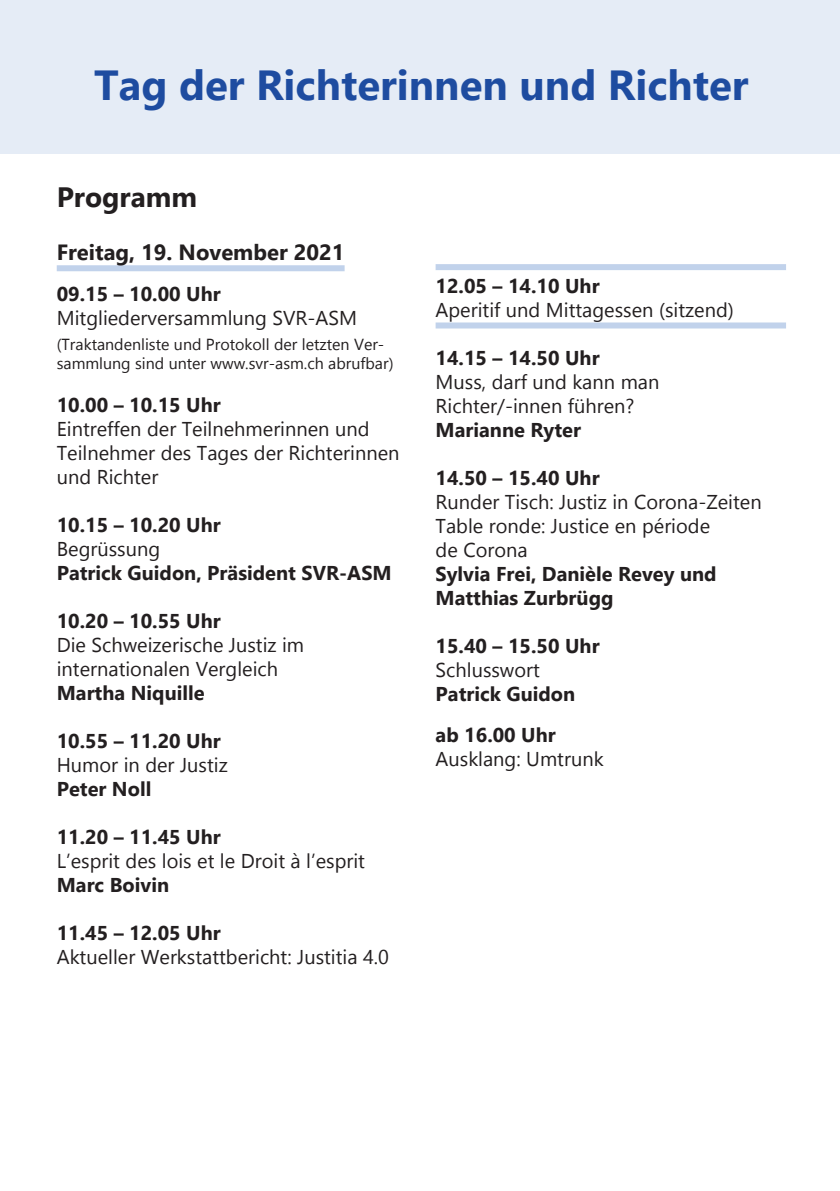
<style>
.page{position:relative;width:840px;height:1191px;background:#fff}
.page>*{position:absolute;margin:0;border:0;box-sizing:border-box;transform-origin:0 0}
.Haupttitel{font:700 42px "Gadugi";color:#1e4ca0}
.zwischentitel{font:700 28px "Gadugi";color:#231f20}
.t1{font:700 22px "Gadugi";color:#231f20}
.grundtext{font:20px/24px "Gadugi";color:#231f20}
.uhrzeit{font:700 20px/24px "Gadugi";color:#231f20}
.grundtext_uhrzeit{font:700 20px "Gadugi";color:#231f20}
.grundtext_uhrzeit-2{font:20px "Gadugi";color:#231f20}
.grundtext-2{font:16px/19.2px "Gadugi";color:#231f20}
</style>
<div class="page">
<div style="left:57px;top:265px;width:287px;height:6px;background:#c1d2eb"></div>
<div style="left:435px;top:264px;width:350px;height:6px;background:#c1d2eb"></div>
<div style="left:435px;top:322px;width:350px;height:6px;background:#c1d2eb"></div>
<div style="left:0;top:0;width:839px;height:153px;background:#e5ecf6"></div>
<p class="Haupttitel" style="left:94px;top:60px;width:655px">Tag der Richterinnen und Richter</p>
<p class="zwischentitel" style="left:57px;top:180px;width:142px">Programm</p>
<p class="t1" style="left:57px;top:238px;width:289px">Freitag, 19. November 2021</p>
<p class="grundtext_uhrzeit" style="left:57px;top:281px;width:165px">09.15 – 10.00 Uhr</p>
<p class="grundtext" style="left:57px;top:305px;width:302px">Mitgliederversammlung SVR-ASM</p>
<p class="grundtext-2" style="left:57px;top:334px;width:338px">(Traktandenliste und Protokoll der letzten Ver&shy;sammlung sind unter www.svr-asm.ch abrufbar)</p>
<p class="grundtext_uhrzeit" style="left:57px;top:393px;width:165px">10.00 – 10.15 Uhr</p>
<p class="grundtext" style="left:57px;top:417px;width:344px">Eintreffen der Teilnehmerinnen und<br>Teilnehmer des Tages der Richterinnen und Richter</p>
<p class="grundtext_uhrzeit" style="left:57px;top:513px;width:165px">10.15 – 10.20 Uhr</p>
<p class="grundtext" style="left:57px;top:537px;width:105px">Begrüssung</p>
<p class="uhrzeit" style="left:57px;top:561px;width:336px">Patrick Guidon, Präsident SVR-ASM</p>
<p class="grundtext_uhrzeit" style="left:57px;top:609px;width:165px">10.20 – 10.55 Uhr</p>
<p class="grundtext" style="left:57px;top:633px;width:249px">Die Schweizerische Justiz im internationalen Vergleich</p>
<p class="uhrzeit" style="left:57px;top:681px;width:149px">Martha Niquille</p>
<p class="grundtext_uhrzeit" style="left:57px;top:729px;width:165px">10.55 – 11.20 Uhr</p>
<p class="grundtext" style="left:57px;top:753px;width:172px">Humor in der Justiz</p>
<p class="uhrzeit" style="left:57px;top:777px;width:96px">Peter Noll</p>
<p class="grundtext_uhrzeit" style="left:57px;top:825px;width:165px">11.20 – 11.45 Uhr</p>
<p class="grundtext" style="left:57px;top:849px;width:309px">L’esprit des lois et le Droit à l’esprit</p>
<p class="uhrzeit" style="left:57px;top:873px;width:114px">Marc Boivin</p>
<p class="grundtext_uhrzeit" style="left:57px;top:921px;width:165px">11.45 – 12.05 Uhr</p>
<p class="grundtext" style="left:57px;top:945px;width:333px">Aktueller Werkstattbericht: Justitia 4.0</p>
<p class="grundtext_uhrzeit" style="left:435px;top:274px;width:165px">12.05 – 14.10 Uhr</p>
<p class="grundtext" style="left:435px;top:298px;width:299px">Aperitif und Mittagessen (sitzend)</p>
<p class="uhrzeit" style="left:435px;top:346px;width:165px">14.15 – 14.50 Uhr</p>
<p class="grundtext" style="left:435px;top:370px;width:225px">Muss, darf und kann man<br>Richter/-innen führen?</p>
<p class="uhrzeit" style="left:435px;top:418px;width:147px">Marianne Ryter</p>
<p class="uhrzeit" style="left:435px;top:466px;width:165px">14.50 – 15.40 Uhr</p>
<p class="grundtext" style="left:435px;top:490px;width:327px">Runder Tisch: Justiz in Corona-Zeiten</p>
<p class="grundtext" style="left:435px;top:514px;width:276px">Table ronde: Justice en période de Corona</p>
<p class="uhrzeit" style="left:435px;top:562px;width:282px">Sylvia Frei, Danièle Revey und<br>Matthias Zurbrügg</p>
<p class="grundtext_uhrzeit" style="left:435px;top:634px;width:165px">15.40 – 15.50 Uhr</p>
<p class="grundtext_uhrzeit-2" style="left:435px;top:658px;width:106px">Schlusswort</p>
<p class="grundtext_uhrzeit" style="left:435px;top:682px;width:141px">Patrick Guidon</p>
<p class="uhrzeit" style="left:435px;top:723px;width:122px">ab 16.00 Uhr</p>
<p class="grundtext" style="left:435px;top:747px;width:169px">Ausklang: Umtrunk</p>
</div>
